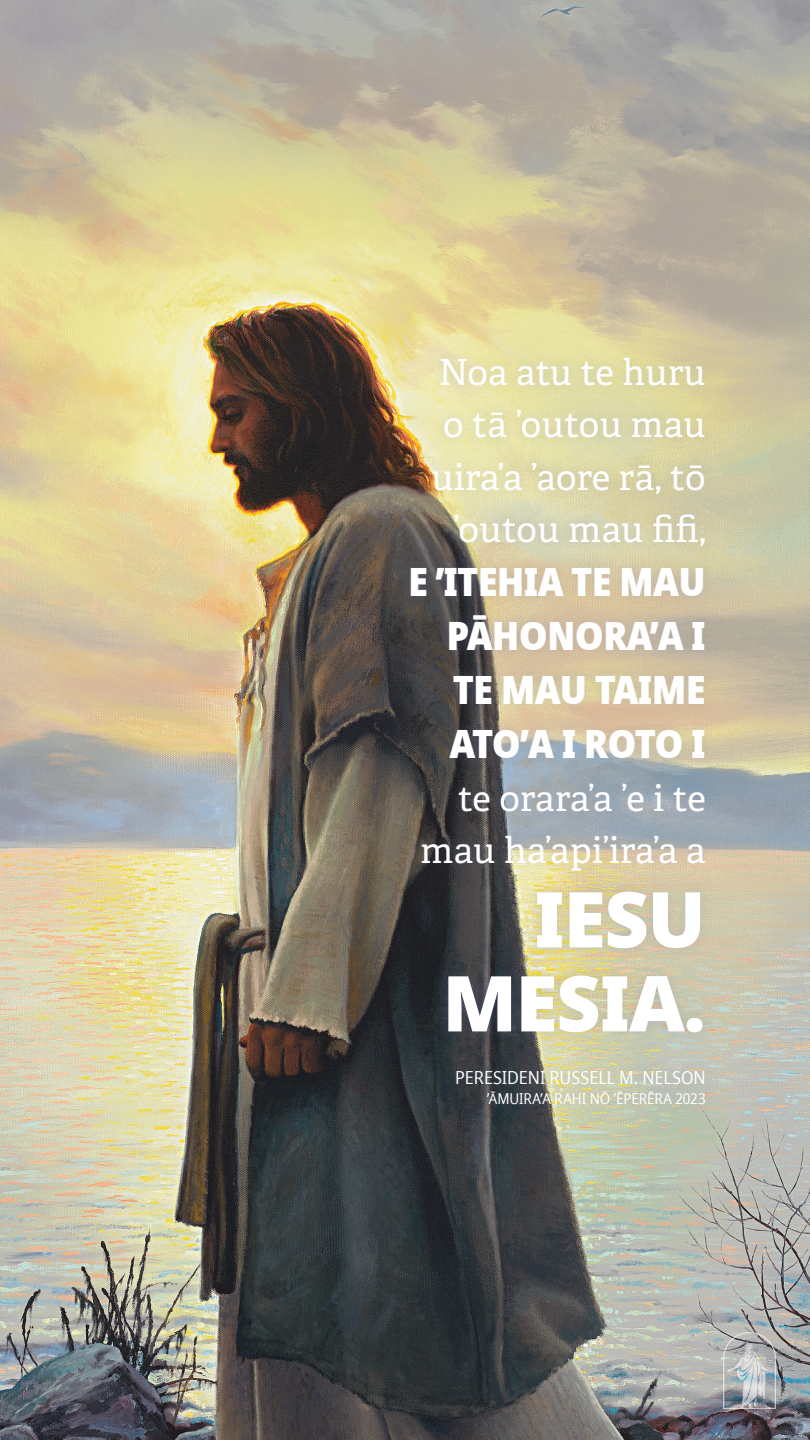
<style>
.page{position:relative;width:810px;height:1440px;background:#fff}
.page>*{position:absolute;margin:0;border:0;box-sizing:border-box;transform-origin:0 0}
.Pull_Quote_Nelson2{font:800 77.1px/84px "Dots Solidlds Lat";letter-spacing:-.02em;color:#fff;text-align:right}
.Pull_Quote_Nelson2-2{font:800 39px/54px "Dots Solid Condlds Lat";letter-spacing:-.02em;color:#fff;text-align:justify}
.Pull_Quote_Nelson2-3{font:36px/52.5px "Helam Slablds Lat";letter-spacing:.005em;color:#fff;text-align:right}
.Side_ST_Citation_rig{font:18px "Dots Solid Condlds Lat";color:#fff}
.Side_ST_Citation_rig-2{font:15px "Dots Solid Condlds Lat";letter-spacing:-.005em;color:#fff}
</style>
<div class="page">
<img style="left:0;top:0;width:810px;height:1440px">
<div style="left:399px;top:346px;width:317px;height:770px;background:#717dbd;opacity:.23"></div>
<img style="left:724px;top:1333px;width:51px;height:75px">
<p class="Pull_Quote_Nelson2-3" style="left:431px;top:345px;width:276px">Noa atu te huru o tā ’outou mau uira’a ’aore rā, tō ’outou mau fifi,</p>
<p class="Pull_Quote_Nelson2-2" style="left:446px;top:556px;width:261px;text-indent:-38px">E ’ITEHIA TE MAU PĀHONORA’A I TE MAU TAIME ATO’A I ROTO I</p>
<p class="Pull_Quote_Nelson2-3" style="left:421px;top:771px;width:287px">te orara’a ’e i te mau ha’api’ira’a a</p>
<p class="Pull_Quote_Nelson2" style="left:442px;top:879px;width:265px">IESU<br>MESIA.</p>
<p class="Side_ST_Citation_rig" style="left:455px;top:1064px;width:252px">PERESIDENI RUSSELL M. NELSON</p>
<p class="Side_ST_Citation_rig-2" style="left:487px;top:1087px;width:220px">’ĀMUIRA’A RAHI NŌ ’ĒPERĒRA 2023</p>
</div>
